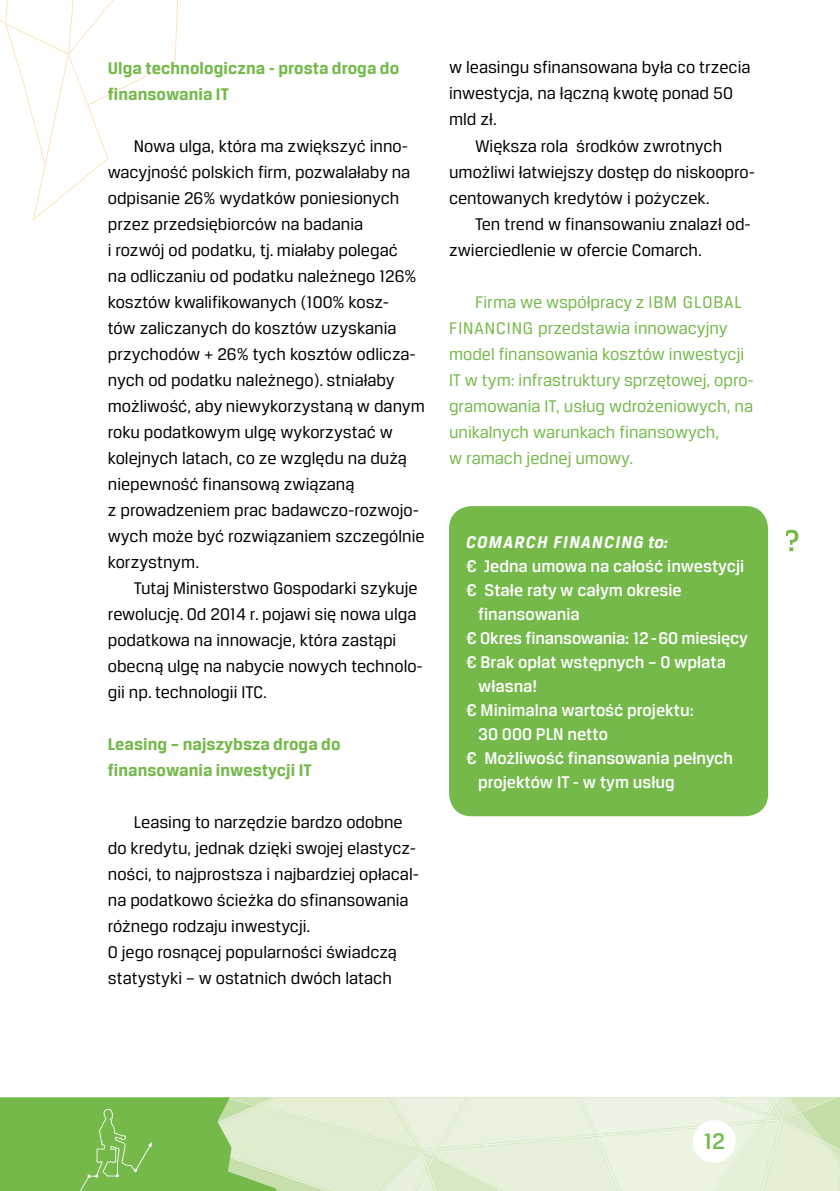
<style>
.page{position:relative;width:840px;height:1191px;background:#fff}
.page>*{position:absolute;margin:0;border:0;box-sizing:border-box;transform-origin:0 0}
.t1{font:500 24px "Breuer Text";color:#75b94b}
.t2{font:18px/26px "Breuer Text";color:#000}
.t3{font:500 18px "Breuer Text";color:#fff}
.t4{font:18px/26px "Breuer Text";color:#75b94b}
.t5{font:700 18px/26px "Breuer Text";letter-spacing:.005em;color:#75b94b}
.t6{font:italic 700 18px "Breuer Text";letter-spacing:.075em;color:#fff}
</style>
<div class="page">
<svg style="left:0;top:1097px;width:839px;height:94px;background:#c4dfaf"></svg>
<div style="left:692px;top:1120px;width:43px;height:42px;background:#fff;border-radius:50%"></div>
<svg style="left:0;top:0;width:178px;height:221px"></svg>
<div style="left:449px;top:506px;width:318px;height:310px;background:#75b94b;border-radius:23px"></div>
<svg style="left:786px;top:530px;width:12px;height:21px"></svg>
<p class="t5" style="left:108px;top:55px;width:293px">Ulga technologiczna - prosta droga do finansowania IT</p>
<p class="t2" style="left:108px;top:133px;width:318px;text-indent:26px">Nowa ulga, która ma zwiększyć inno&shy;wacyjność polskich firm, pozwalałaby na odpisanie 26% wydatków poniesionych przez przedsiębiorców na badania<br>i rozwój od podatku, tj. miałaby polegać<br>na odliczaniu od podatku należnego 126% kosztów kwalifikowanych (100% kosz-<br>tów zaliczanych do kosztów uzyskania przychodów + 26% tych kosztów odlicza&shy;nych od podatku należnego). stniałaby możliwość, aby niewykorzystaną w danym roku podatkowym ulgę wykorzystać w kolejnych latach, co ze względu na dużą niepewność finansową związaną<br>z prowadzeniem prac badawczo-rozwojo&shy;wych może być rozwiązaniem szczególnie korzystnym.</p>
<p class="t2" style="left:108px;top:575px;width:316px;text-indent:26px">Tutaj Ministerstwo Gospodarki szykuje rewolucję. Od 2014 r. pojawi się nowa ulga podatkowa na innowacje, która zastąpi obecną ulgę na nabycie nowych technolo&shy;gii np. technologii ITC.</p>
<p class="t5" style="left:108px;top:730px;width:234px">Leasing – najszybsza droga do finansowania inwestycji IT</p>
<p class="t2" style="left:108px;top:808px;width:312px;text-indent:26px">Leasing to narzędzie bardzo odobne do kredytu, jednak dzięki swojej elastycz&shy;ności, to najprostsza i najbardziej opłacal&shy;na podatkowo ścieżka do sfinansowania różnego rodzaju inwestycji.<br>O jego rosnącej popularności świadczą statystyki – w ostatnich dwóch latach</p>
<p class="t2" style="left:449px;top:54px;width:303px">w leasingu sfinansowana była co trzecia</p>
<p class="t2" style="left:449px;top:80px;width:285px">inwestycja, na łączną kwotę ponad 50</p>
<p class="t2" style="left:449px;top:106px;width:49px">mld zł.</p>
<p class="t2" style="left:475px;top:132px;width:249px">Większa rola środków zwrotnych</p>
<p class="t2" style="left:449px;top:158px;width:307px">umożliwi łatwiejszy dostęp do niskoopro-</p>
<p class="t2" style="left:449px;top:184px;width:262px">centowanych kredytów i pożyczek.</p>
<p class="t2" style="left:475px;top:210px;width:277px">Ten trend w finansowaniu znalazł od-</p>
<p class="t2" style="left:449px;top:236px;width:254px">zwierciedlenie w ofercie Comarch.</p>
<p class="t4" style="left:449px;top:288px;width:306px;text-indent:26px">Firma we współpracy z IBM GLOBAL FINANCING przedstawia innowacyjny model finansowania kosztów inwestycji IT w tym: infrastruktury sprzętowej, opro&shy;gramowania IT, usług wdrożeniowych, na unikalnych warunkach finansowych,<br>w ramach jednej umowy.</p>
<p class="t6" style="left:466px;top:532px;width:203px">COMARCH FINANCING to:</p>
<p class="t3" style="left:466px;top:556px;width:279px">€ Jedna umowa na całość inwestycji</p>
<p class="t3" style="left:466px;top:580px;width:217px">€ Stałe raty w całym okresie</p>
<p class="t3" style="left:478px;top:604px;width:103px">finansowania</p>
<p class="t3" style="left:466px;top:628px;width:283px">€ Okres finansowania: 12 - 60 miesięcy</p>
<p class="t3" style="left:466px;top:652px;width:261px">€ Brak opłat wstępnych – 0 wpłata</p>
<p class="t3" style="left:478px;top:676px;width:61px">własna!</p>
<p class="t3" style="left:466px;top:700px;width:229px">€ Minimalna wartość projektu:</p>
<p class="t3" style="left:478px;top:724px;width:131px">30 000 PLN netto</p>
<p class="t3" style="left:466px;top:748px;width:268px">€ Możliwość finansowania pełnych</p>
<p class="t3" style="left:478px;top:772px;width:198px">projektów IT - w tym usług</p>
<h1 class="t1" style="left:703px;top:1128px;width:23px">12</h1>
</div>
